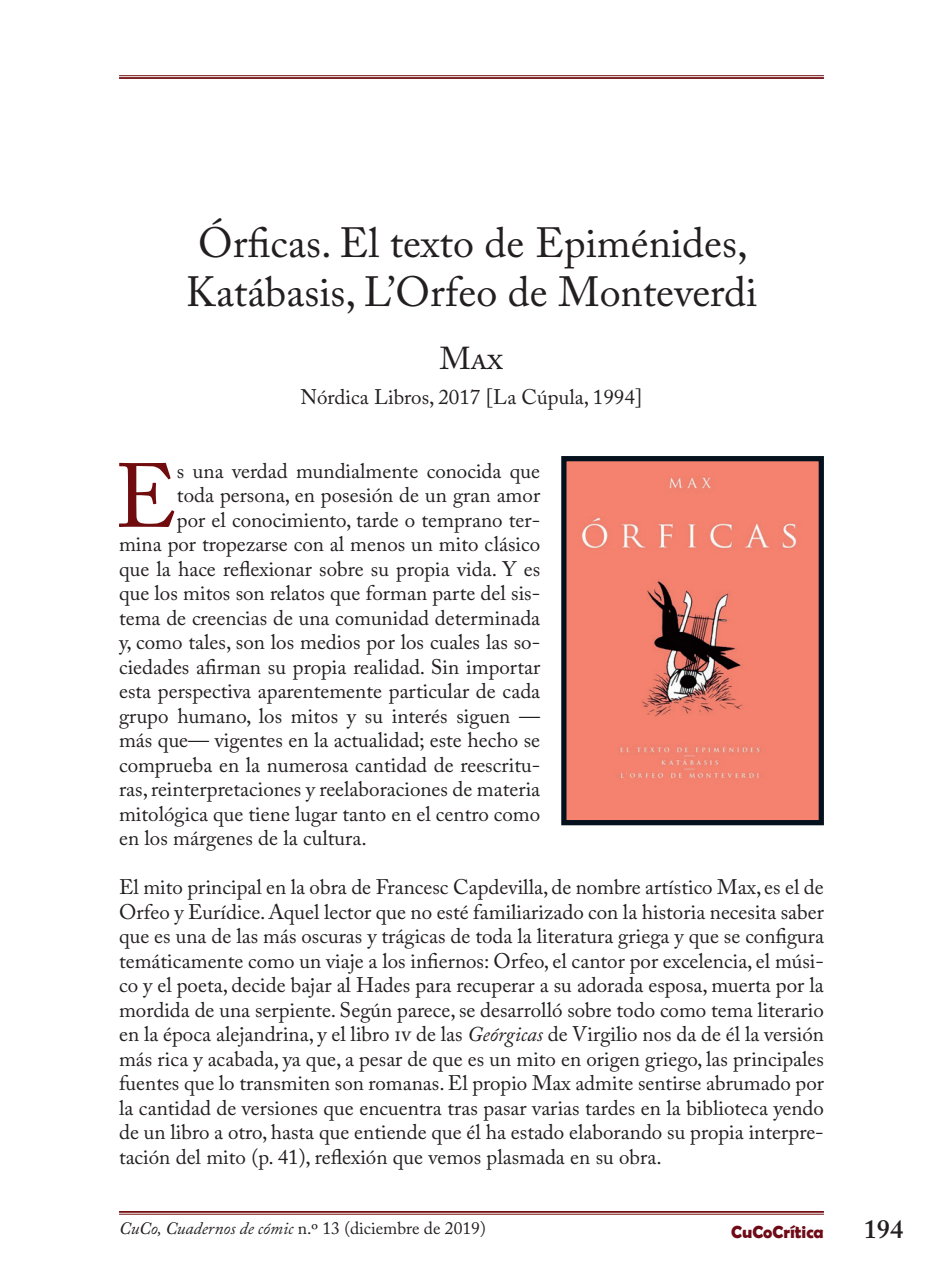
<style>
.page{position:relative;width:943px;height:1288px;background:#fff}
.page>*{position:absolute;margin:0;border:0;box-sizing:border-box;transform-origin:0 0}
.t1{font:89.95px "Adobe Caslon Pro";color:#710c0e}
.t2{font:42px/49px "Adobe Caslon Pro";color:#231f20}
.t3{font:31.5px "Adobe Caslon Pro";color:#231f20}
.t4{font:600 26.25px "Adobe Caslon Pro";color:#231f20}
.t5{font:21px/24.5px "Adobe Caslon Pro";color:#231f20;text-align:justify}
.t6{font:17.5px "Adobe Caslon Pro";color:#231f20}
.t7{font:700 17.5px "Berlin Sans FB Demi";color:#6e0b17}
.s1{font-style:italic}
</style>
<div class="page">
<hr style="left:119px;top:1211px;width:705px;height:2px;background:#710c0e">
<hr style="left:119px;top:1214px;width:705px;height:1px;background:#710c0e">
<hr style="left:119px;top:75px;width:705px;height:1px;background:#710c0e">
<hr style="left:119px;top:77px;width:705px;height:2px;background:#710c0e">
<img style="left:567px;top:462px;width:251px;height:357px">
<div style="left:561px;top:456px;width:263px;height:369px;border:5px solid #05121e"></div>
<h2 class="t2" style="left:186px;top:218px;width:573px">Órficas. El texto de Epiménides,<br>Katábasis, L’Orfeo de Monteverdi</h2>
<h3 class="t3" style="left:440px;top:339px;width:65px">Max</h3>
<p class="t5" style="left:300px;top:385px;width:343px">Nórdica Libros, 2017 [La Cúpula, 1994]</p>
<h1 class="t1" style="left:115px;top:443px;width:64px">E</h1>
<p class="t5" style="left:177px;top:458px;width:365px">s una verdad mundialmente conocida que</p>
<p class="t5" style="left:177px;top:483px;width:365px">toda persona, en posesión de un gran amor</p>
<p class="t5" style="left:177px;top:507px;width:365px">por el conocimiento, tarde o temprano ter-</p>
<p class="t5" style="left:119px;top:532px;width:422px">mina por tropezarse con al menos un mito clásico</p>
<p class="t5" style="left:119px;top:556px;width:422px">que la hace reflexionar sobre su propia vida. Y es</p>
<p class="t5" style="left:119px;top:581px;width:423px">que los mitos son relatos que forman parte del sis-</p>
<p class="t5" style="left:119px;top:605px;width:422px">tema de creencias de una comunidad determinada</p>
<p class="t5" style="left:119px;top:630px;width:423px">y, como tales, son los medios por los cuales las so-</p>
<p class="t5" style="left:119px;top:654px;width:423px">ciedades afirman su propia realidad. Sin importar</p>
<p class="t5" style="left:119px;top:679px;width:423px">esta perspectiva aparentemente particular de cada</p>
<p class="t5" style="left:119px;top:703px;width:422px">grupo humano, los mitos y su interés siguen —</p>
<p class="t5" style="left:119px;top:728px;width:422px">más que— vigentes en la actualidad; este hecho se</p>
<p class="t5" style="left:119px;top:752px;width:422px">comprueba en la numerosa cantidad de reescritu-</p>
<p class="t5" style="left:119px;top:777px;width:423px">ras, reinterpretaciones y reelaboraciones de materia</p>
<p class="t5" style="left:119px;top:801px;width:423px">mitológica que tiene lugar tanto en el centro como</p>
<p class="t5" style="left:119px;top:826px;width:249px">en los márgenes de la cultura.</p>
<p class="t5" style="left:119px;top:875px;width:706px">El mito principal en la obra de Francesc Capdevilla, de nombre artístico Max, es el de Orfeo y Eurídice. Aquel lector que no esté familiarizado con la historia necesita saber que es una de las más oscuras y trágicas de toda la literatura griega y que se configura temáticamente como un viaje a los infiernos: Orfeo, el cantor por excelencia, el músi&shy;co y el poeta, decide bajar al Hades para recuperar a su adorada esposa, muerta por la mordida de una serpiente. Según parece, se desarrolló sobre todo como tema literario en la época alejandrina, y el libro iv de las <span class="s1">Geórgicas</span> de Virgilio nos da de él la versión más rica y acabada, ya que, a pesar de que es un mito en origen griego, las principales fuentes que lo transmiten son romanas. El propio Max admite sentirse abrumado por la cantidad de versiones que encuentra tras pasar varias tardes en la biblioteca yendo de un libro a otro, hasta que entiende que él ha estado elaborando su propia interpre&shy;tación del mito (p. 41), reflexión que vemos plasmada en su obra.</p>
<p class="t6" style="left:119px;top:1218px;width:368px"><span class="s1">CuCo, Cuadernos de cómic</span> n.º 13 (diciembre de 2019)</p>
<p class="t7" style="left:731px;top:1221px;width:94px">CuCoCrítica</p>
<p class="t4" style="left:863px;top:1214px;width:41px">194</p>
</div>
